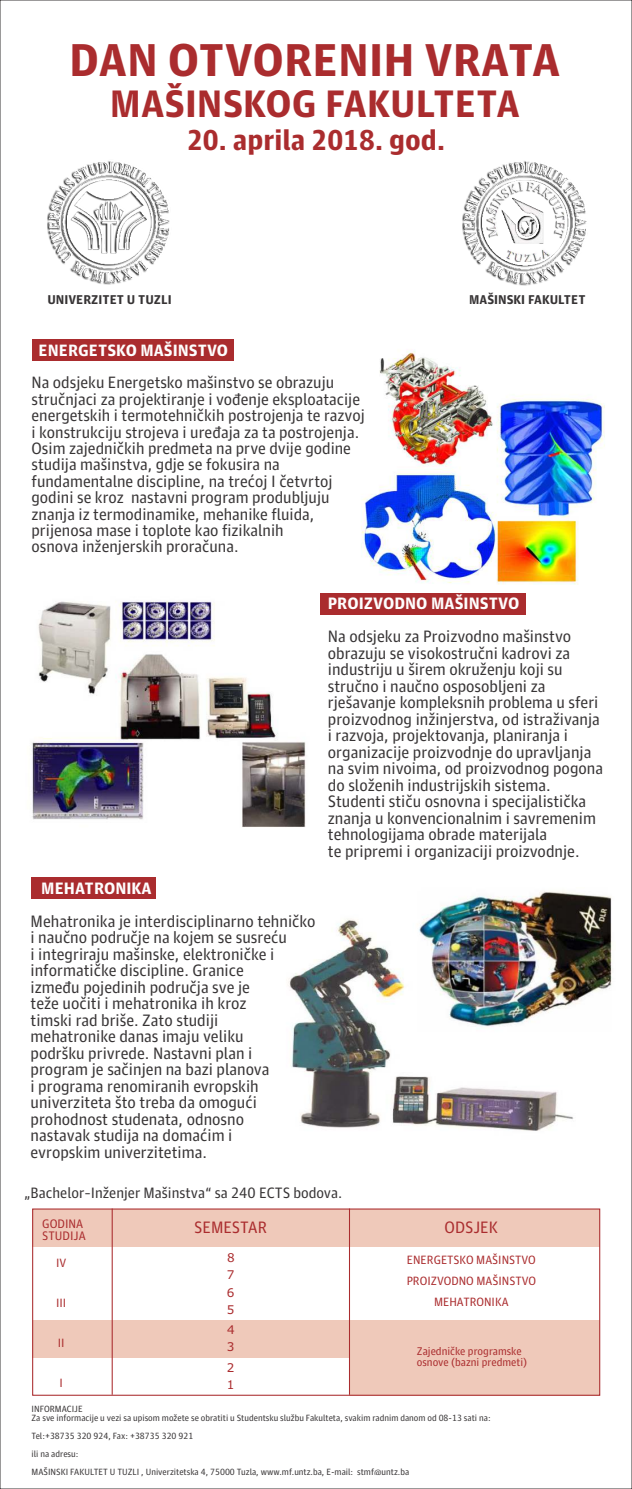
<style>
.page{position:relative;width:632px;height:1489px;background:#fff}
.page>*{position:absolute;margin:0;border:0;box-sizing:border-box;transform-origin:0 0}
.t1{font:900 46.05px "Guardian Agate Sans";color:#aa2c2e}
.t2{font:900 38.25px "Guardian Agate Sans";color:#aa2c2e}
.t3{font:900 28.8px "Guardian Agate Sans";color:#aa2c2e}
.t4{font:16.5px/16.5px "Guardian Agate Sans G1 D Regular";color:#373435}
.t5{font:900 16.5px "Guardian Agate Sans";color:#fefefe}
.t6{font:16.5px "Guardian Agate Sans G1 D Regular";color:#aa2c2e}
.t7{font:16.42px/16.4px "Guardian Agate Sans G1 D Regular";color:#373435}
.t8{font:900 16.42px "Guardian Agate Sans";color:#fefefe}
.t9{font:15px "Guardian Agate Sans G1 D Regular";color:#373435}
.t10{font:900 12.75px "Guardian Agate Sans";color:#373435}
.t11{font:12.3px/12.3px "Guardian Agate Sans G1 D Regular";color:#aa2c2e}
.t12{font:12px/20.9px "Guardian Agate Sans G1 D Regular";color:#aa2c2e;text-align:center}
.t13{font:12px/17.4px "Verdana";color:#aa2c2e}
.t14{font:11.1px/11.1px "Guardian Agate Sans G1 D Regular";color:#aa2c2e}
.t15{font:9px/18px "Guardian Agate Sans G1 D Regular";color:#373435}
</style>
<div class="page">
<div style="left:349px;top:1319px;width:250px;height:75px;background:#efc9ba"></div>
<div style="left:33px;top:1208px;width:566px;height:38px;background:#efc9ba"></div>
<div style="left:33px;top:1319px;width:317px;height:38px;background:#efc9ba"></div>
<img style="left:361px;top:351px;width:244px;height:234px">
<img style="left:32px;top:601px;width:274px;height:226px">
<img style="left:288px;top:891px;width:324px;height:240px">
<img style="left:462px;top:161px;width:125px;height:125px">
<img style="left:486px;top:183px;width:78px;height:79px">
<img style="left:492px;top:189px;width:65px;height:68px">
<img style="left:47px;top:161px;width:123px;height:124px">
<hr style="left:349px;top:1208px;width:1px;height:186px;background:#aa2c2e">
<hr style="left:112px;top:1208px;width:1px;height:186px;background:#aa2c2e">
<div style="left:32px;top:339px;width:201px;height:21px;background:#aa2c2e"></div>
<div style="left:320px;top:593px;width:205px;height:21px;background:#aa2c2e"></div>
<div style="left:32px;top:877px;width:124px;height:21px;background:#aa2c2e"></div>
<h1 class="t1" style="left:69px;top:38px;width:492px">DAN OTVORENIH VRATA</h1>
<h2 class="t2" style="left:110px;top:85px;width:411px">MAŠINSKOG FAKULTETA</h2>
<h3 class="t3" style="left:187px;top:126px;width:259px">20. aprila 2018. god.</h3>
<p class="t10" style="left:47px;top:293px;width:126px">UNIVERZITET U TUZLI</p>
<p class="t10" style="left:469px;top:293px;width:118px">MAŠINSKI FAKULTET</p>
<p class="t8" style="left:39px;top:342px;width:191px">ENERGETSKO MAŠINSTVO</p>
<p class="t7" style="left:32px;top:374px;width:334px">Na odsjeku Energetsko mašinstvo se obrazuju stručnjaci za projektiranje i vođenje eksploatacije energetskih i termotehničkih postrojenja te razvoj i konstrukciju strojeva i uređaja za ta postrojenja.<br>Osim zajedničkih predmeta na prve dvije godine studija mašinstva, gdje se fokusira na fundamentalne discipline, na trećoj I četvrtoj godini se kroz nastavni program produbljuju znanja iz termodinamike, mehanike fluida, prijenosa mase i toplote kao fizikalnih<br>osnova inženjerskih proračuna.</p>
<p class="t5" style="left:328px;top:595px;width:193px">PROIZVODNO MAŠINSTVO</p>
<p class="t4" style="left:328px;top:628px;width:277px">Na odsjeku za Proizvodno mašinstvo obrazuju se visokostručni kadrovi za industriju u širem okruženju koji su stručno i naučno osposobljeni za rješavanje kompleksnih problema u sferi proizvodnog inžinjerstva, od istraživanja i razvoja, projektovanja, planiranja i organizacije proizvodnje do upravljanja na svim nivoima, od proizvodnog pogona do složenih industrijskih sistema.<br>Studenti stiču osnovna i specijalistička znanja u konvencionalnim i savremenim tehnologijama obrade materijala<br>te pripremi i organizaciji proizvodnje.</p>
<p class="t5" style="left:41px;top:879px;width:112px">MEHATRONIKA</p>
<p class="t4" style="left:31px;top:912px;width:286px">Mehatronika je interdisciplinarno tehničko i naučno područje na kojem se susreću<br>i integriraju mašinske, elektroničke i informatičke discipline. Granice<br>između pojedinih područja sve je<br>teže uočiti i mehatronika ih kroz<br>timski rad briše. Zato studiji<br>mehatronike danas imaju veliku<br>podršku privrede. Nastavni plan i<br>program je sačinjen na bazi planova<br>i programa renomiranih evropskih univerziteta što treba da omogući prohodnost studenata, odnosno<br>nastavak studija na domaćim i<br>evropskim univerzitetima.</p>
<p class="t9" style="left:24px;top:1185px;width:319px">„Bachelor–Inženjer Mašinstva“ sa 240 ECTS bodova.</p>
<p class="t11" style="left:42px;top:1217px;width:45px">GODINA<br>STUDIJA</p>
<p class="t6" style="left:194px;top:1219px;width:74px">SEMESTAR</p>
<p class="t6" style="left:444px;top:1219px;width:55px">ODSJEK</p>
<p class="t12" style="left:56px;top:1252px;width:12px">IV</p>
<p class="t12" style="left:56px;top:1292px;width:12px">III</p>
<p class="t12" style="left:58px;top:1332px;width:8px">II</p>
<p class="t12" style="left:59px;top:1372px;width:5px">I</p>
<p class="t13" style="left:227px;top:1249px;width:9px;text-align:justify">8<br>7<br>6<br>5</p>
<p class="t13" style="left:227px;top:1321px;width:9px">4<br>3</p>
<p class="t13" style="left:227px;top:1359px;width:9px">2<br>1</p>
<p class="t12" style="left:406px;top:1249px;width:131px">ENERGETSKO MAŠINSTVO<br>PROIZVODNO MAŠINSTVO<br>MEHATRONIKA</p>
<p class="t14" style="left:417px;top:1345px;width:112px">Zajedničke programske osnove (bazni predmeti)</p>
<p class="t15" style="left:32px;top:1404px;width:460px;line-height:9px">INFORMACIJE<br>Za sve informacije u vezi sa upisom možete se obratiti u Studentsku službu Fakulteta, svakim radnim danom od 08-13 sati na:</p>
<p class="t15" style="left:32px;top:1426px;width:379px">Tel:+38735 320 924, Fax: +38735 320 921<br>ili na adresu:<br>MAŠINSKI FAKULTET U TUZLI , Univerzitetska 4, 75000 Tuzla, www.mf.untz.ba, E-mail: stmf@untz.ba</p>
</div>
